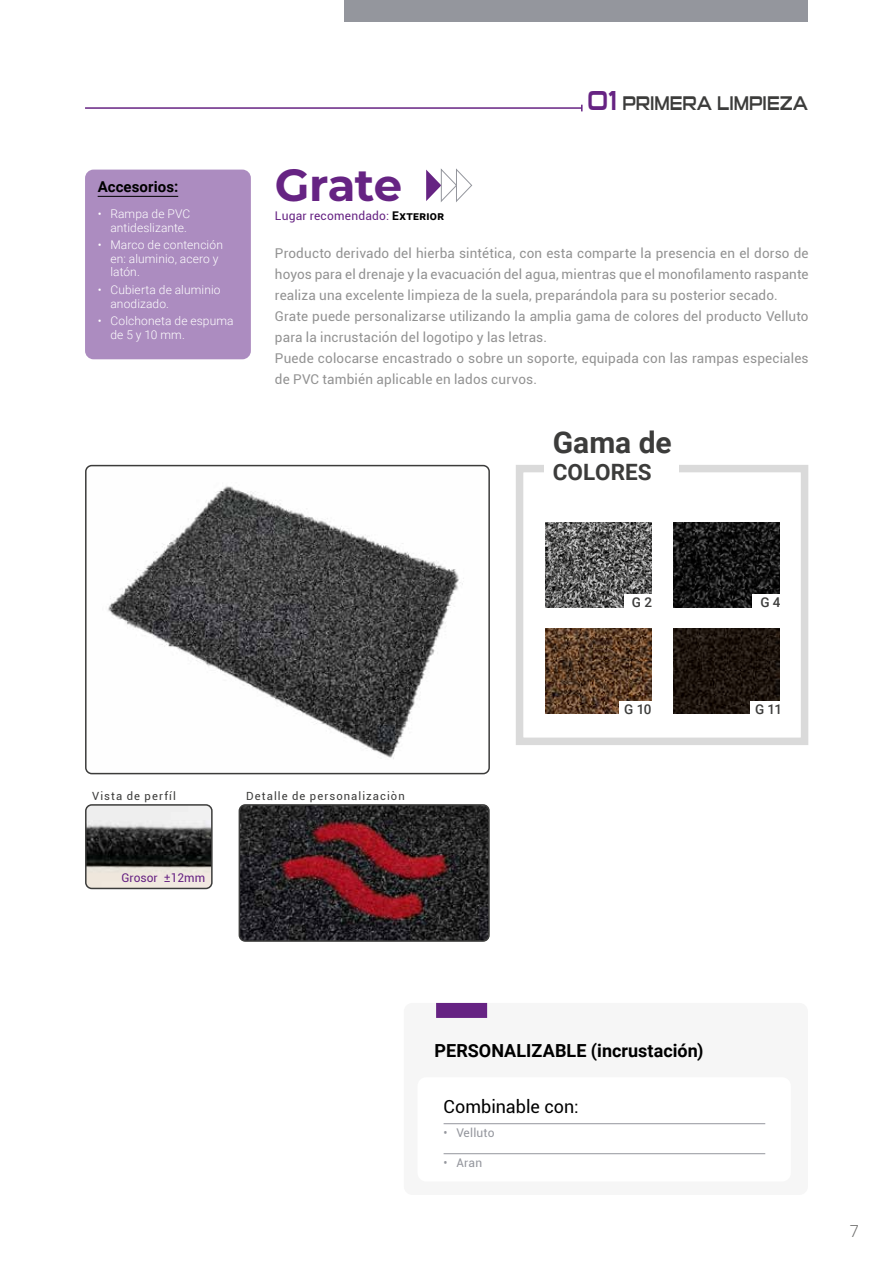
<style>
.page{position:relative;width:893px;height:1263px;background:#fff}
.page>*{position:absolute;margin:0;border:0;box-sizing:border-box;transform-origin:0 0}
.t1{font:700 45px "Montserrat";color:#662383}
.t2{font:700 30px "Roboto";color:#3c3c3b}
.t3{font:700 22.5px "Roboto";letter-spacing:.005em;color:#3c3c3b}
.t4{font:19.5px "Sui Generis Rg";color:#3c3c3b;scale:.85 1}
.t5{font:700 18px "Roboto";color:#000}
.t6{font:18px "Roboto";color:#000}
.t7{font:300 16.5px "Roboto";color:#6b6b6a}
.t8{font:700 15px "Roboto";letter-spacing:.005em;color:#000}
.t9{font:13.5px/21px "Roboto";letter-spacing:.01em;color:#929292}
.t10{font:500 13.5px "Roboto";color:#3c3c3b}
.t11{font:300 12px/13.5px "Roboto";letter-spacing:.01em;color:#fff}
.t12{font:12px "Roboto";letter-spacing:.015em;color:#662383}
.t13{font:12px "Roboto";letter-spacing:.015em;color:#94969d}
.t14{font:11.25px "Roboto";letter-spacing:.095em;color:#3c3c3b}
.s1{font-weight:700;color:#000}
.s2{font-size:27px;color:#662383}
.s3{font-family:"Montserrat";font-weight:500}
</style>
<div class="page">
<hr style="left:85px;top:107px;width:497px;height:2px;background:#662383">
<div style="left:345px;top:0;width:463px;height:21px;background:#94969d"></div>
<svg style="left:426px;top:168px;width:47px;height:34px"></svg>
<div style="left:516px;top:465px;width:292px;height:280px;background:#fff;border:8px solid #dadada"></div>
<div style="left:544px;top:430px;width:135px;height:68px;background:#fff"></div>
<img style="left:545px;top:522px;width:106px;height:85px">
<img style="left:673px;top:522px;width:107px;height:85px">
<img style="left:545px;top:629px;width:106px;height:85px">
<img style="left:674px;top:629px;width:106px;height:85px">
<div style="left:624px;top:594px;width:36px;height:16px;background:#fff"></div>
<div style="left:752px;top:594px;width:36px;height:16px;background:#fff"></div>
<div style="left:620px;top:701px;width:36px;height:15px;background:#fff"></div>
<div style="left:750px;top:701px;width:36px;height:15px;background:#fff"></div>
<img style="left:239px;top:807px;width:248px;height:132px">
<div style="left:239px;top:804px;width:251px;height:138px;border:2px solid #3c3c3b;border-radius:6px"></div>
<img style="left:88px;top:486px;width:399px;height:288px">
<div style="left:85px;top:465px;width:405px;height:309px;border:2px solid #3c3c3b;border-radius:6px"></div>
<img style="left:88px;top:807px;width:122px;height:79px">
<div style="left:85px;top:804px;width:128px;height:85px;border:2px solid #3c3c3b;border-radius:6px"></div>
<div style="left:85px;top:170px;width:166px;height:189px;background:#ac8cc0;border-radius:9px"></div>
<hr style="left:98px;top:196px;width:80px;height:1px;background:#000">
<div style="left:404px;top:1003px;width:404px;height:192px;background:#f6f6f6;border-radius:9px"></div>
<div style="left:436px;top:1003px;width:51px;height:15px;background:#662383"></div>
<div style="left:418px;top:1077px;width:373px;height:104px;background:#fff;border-radius:9px"></div>
<hr style="left:444px;top:1123px;width:321px;height:1px;background:#94969d">
<hr style="left:444px;top:1153px;width:321px;height:1px;background:#94969d">
<p class="t8" style="left:98px;top:176px;width:82px">Accesorios:</p>
<p class="t11" style="left:98px;top:207px;width:94px;text-align:right">• Rampa de PVC antideslizante.</p>
<p class="t11" style="left:110px;top:238px;width:114px;text-indent:-13px">• Marco de contención en: aluminio, acero y latón.</p>
<p class="t11" style="left:110px;top:283px;width:112px;text-indent:-13px">• Cubierta de aluminio anodizado.</p>
<p class="t11" style="left:110px;top:314px;width:125px;text-indent:-13px">• Colchoneta de espuma de 5 y 10 mm.</p>
<h1 class="t1" style="left:275px;top:153px;width:129px">Grate</h1>
<p class="t12" style="left:275px;top:208px;width:171px">Lugar recomendado: <span class="s1">Exterior</span></p>
<h3 class="t4" style="left:587px;top:92px;width:261px"><span class="s2">01</span> PRIMERA LIMPIEZA</h3>
<p class="t9" style="left:275px;top:242px;width:535px">Producto derivado del hierba sintética, con esta comparte la presencia en el dorso de hoyos para el drenaje y la evacuación del agua, mientras que el monofilamento raspante realiza una excelente limpieza de la suela, preparándola para su posterior secado.<br>Grate puede personalizarse utilizando la amplia gama de colores del producto Velluto para la incrustación del logotipo y las letras.<br>Puede colocarse encastrado o sobre un soporte, equipada con las rampas especiales de PVC también aplicable en lados curvos.</p>
<h2 class="t2" style="left:553px;top:421px;width:121px">Gama de</h2>
<h3 class="t3" style="left:553px;top:456px;width:100px">COLORES</h3>
<p class="t10" style="left:632px;top:593px;width:22px">G 2</p>
<p class="t10" style="left:760px;top:593px;width:22px">G 4</p>
<p class="t10" style="left:624px;top:699px;width:29px">G 10</p>
<p class="t10" style="left:755px;top:699px;width:28px">G 11</p>
<p class="t14" style="left:92px;top:788px;width:85px">Vista de perfíl</p>
<p class="t14" style="left:246px;top:788px;width:160px">Detalle de personalizaciòn</p>
<p class="t12" style="left:121px;top:870px;width:85px">Grosor <span class="s3">±</span>12mm</p>
<h3 class="t5" style="left:435px;top:1038px;width:270px">PERSONALIZABLE (incrustación)</h3>
<h3 class="t6" style="left:444px;top:1094px;width:137px">Combinable con:</h3>
<p class="t13" style="left:444px;top:1124px;width:52px">• Velluto</p>
<p class="t13" style="left:444px;top:1154px;width:40px">• Aran</p>
<p class="t7" style="left:850px;top:1220px;width:11px">7</p>
</div>
